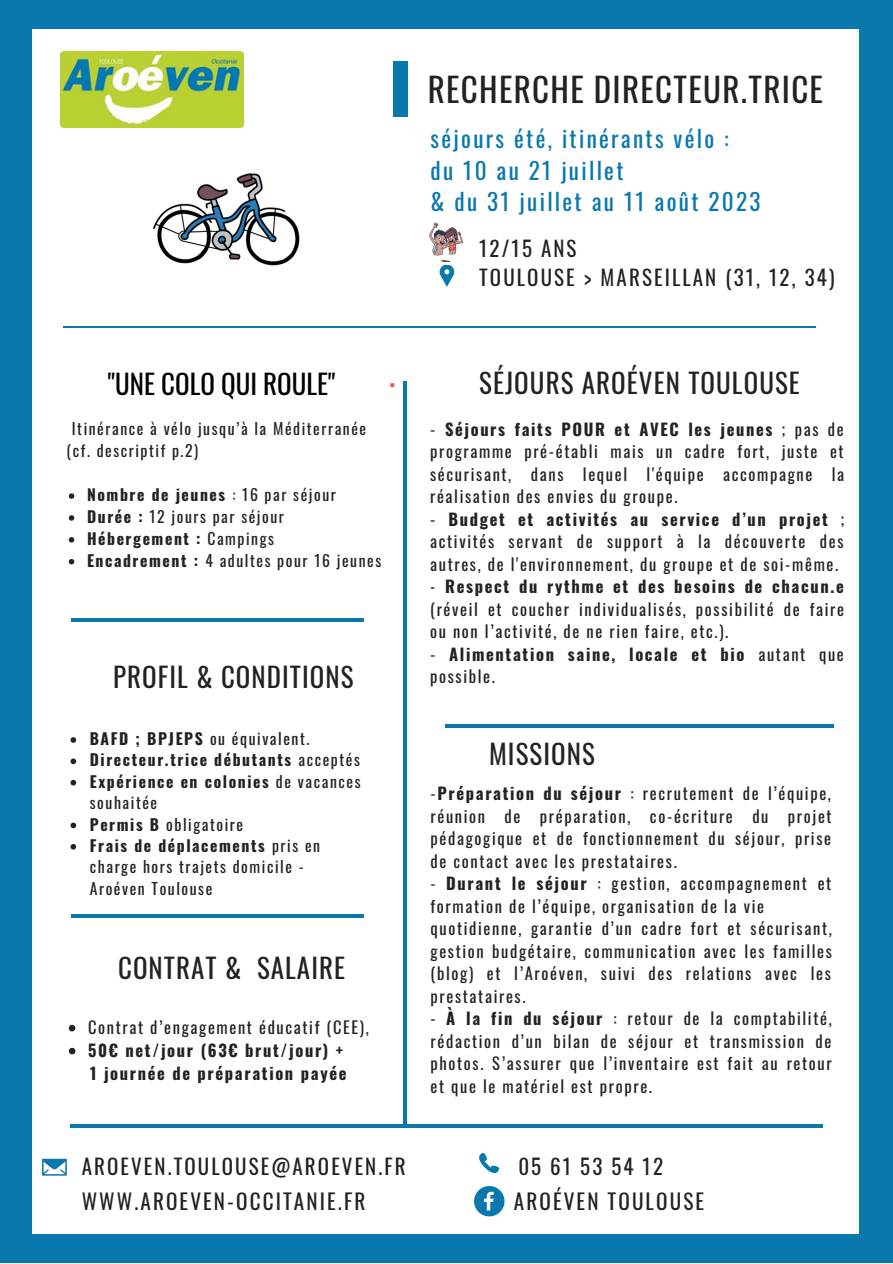
<style>
.page{position:relative;width:893px;height:1264px;background:#fff}
.page>*{position:absolute;margin:0;border:0;box-sizing:border-box;transform-origin:0 0}
.t1{font:33px "Oswald";letter-spacing:.04em;color:#222}
.t2{font:27px "Oswald";letter-spacing:.04em;color:#222}
.t3{font:27px "Oswald";color:#000}
.t4{font:700 24.15px "Oswald";color:#ee495d}
.t5{font:23.1px/31.5px "Oswald";letter-spacing:.1em;color:#0978ad}
.t6{font:21.15px "Oswald";letter-spacing:.1em;color:#222}
.t7{font:21px/28.5px "Oswald";letter-spacing:.1em;color:#222}
.t8{font:16.5px/22.5px "Oswald";letter-spacing:.1em;color:#222;text-align:justify}
.t9{font:700 16.5px/22.5px "Oswald";letter-spacing:.1em;color:#222}
.t10{font:15.75px/21.3px "Oswald";letter-spacing:.1em;color:#222}
.s1{font-weight:700}
.s2{font-weight:400}
</style>
<div class="page">
<div style="left:0;top:0;width:892px;height:1262px;background:#0978ad"></div>
<div style="left:32px;top:29px;width:826px;height:1204px;background:#fff"></div>
<svg style="left:42px;top:1158px;width:25px;height:17px"></svg>
<svg style="left:479px;top:1152px;width:20px;height:20px"></svg>
<svg style="left:439px;top:265px;width:15px;height:22px"></svg>
<svg style="left:474px;top:1186px;width:30px;height:30px"></svg>
<div style="left:393px;top:62px;width:14px;height:55px;background:#0978ad"></div>
<hr style="left:63px;top:326px;width:752px;height:1px;background:#0978ad">
<hr style="left:70px;top:1124px;width:752px;height:3px;background:#0978ad">
<hr style="left:403px;top:381px;width:4px;height:743px;background:#0978ad">
<hr style="left:71px;top:618px;width:292px;height:4px;background:#0978ad">
<hr style="left:71px;top:914px;width:292px;height:3px;background:#0978ad">
<hr style="left:445px;top:724px;width:388px;height:3px;background:#0978ad">
<img style="left:60px;top:52px;width:183px;height:75px">
<img style="left:429px;top:222px;width:35px;height:41px">
<img style="left:152px;top:173px;width:148px;height:93px">
<svg style="left:70px;top:737px;width:6px;height:5px"></svg>
<svg style="left:70px;top:758px;width:6px;height:6px"></svg>
<svg style="left:70px;top:780px;width:6px;height:5px"></svg>
<svg style="left:70px;top:822px;width:6px;height:6px"></svg>
<svg style="left:70px;top:844px;width:6px;height:5px"></svg>
<svg style="left:69px;top:1024px;width:6px;height:7px"></svg>
<svg style="left:69px;top:1047px;width:6px;height:7px"></svg>
<svg style="left:69px;top:493px;width:5px;height:6px"></svg>
<svg style="left:69px;top:515px;width:5px;height:5px"></svg>
<svg style="left:69px;top:537px;width:5px;height:5px"></svg>
<svg style="left:69px;top:559px;width:5px;height:5px"></svg>
<h1 class="t1" style="left:427px;top:64px;width:397px">RECHERCHE DIRECTEUR.TRICE</h1>
<h3 class="t5" style="left:430px;top:122px;width:331px">séjours été, itinérants vélo :<br>du 10 au 21 juillet<br>&amp; du 31 juillet au 11 août 2023</h3>
<h2 class="t3" style="left:108px;top:362px;width:229px">"UNE COLO QUI ROULE"</h2>
<p class="t10" style="left:67px;top:417px;width:301px;line-height:21.9px;text-indent:5px">Itinérance à vélo jusqu’à la Méditerranée (cf. descriptif p.2)</p>
<h3 class="t4" style="left:389px;top:358px;width:7px">.</h3>
<p class="t10" style="left:87px;top:483px;width:295px;line-height:21.9px"><span class="s1">Nombre de jeunes</span> : 16 par séjour<br><span class="s1">Durée :</span> 12 jours par séjour<br><span class="s1">Hébergement :</span> Campings<br><span class="s1">Encadrement :</span> 4 adultes pour 16 jeunes</p>
<h2 class="t2" style="left:113px;top:656px;width:242px">PROFIL &amp; CONDITIONS</h2>
<p class="t10" style="left:90px;top:727px;width:272px"><span class="s1">BAFD ; BPJEPS</span> ou équivalent.<br><span class="s1">Directeur.trice débutants</span> acceptés<br><span class="s1">Expérience en colonies</span> de vacances souhaitée<br><span class="s1">Permis B</span> obligatoire<br><span class="s1">Frais de déplacements</span> pris en charge hors trajets domicile -<br>Aroéven Toulouse</p>
<h2 class="t2" style="left:118px;top:946px;width:228px">CONTRAT &amp; SALAIRE</h2>
<p class="t8" style="left:88px;top:1014px;width:282px">Contrat d’engagement éducatif (CEE),</p>
<p class="t9" style="left:88px;top:1037px;width:260px;line-height:23px">50€ net/jour (63€ brut/jour) +<br>1 journée de préparation payée</p>
<p class="t7" style="left:479px;top:233px;width:357px">12/15 ANS<br>TOULOUSE &gt; MARSEILLAN (31, 12, 34)</p>
<h2 class="t2" style="left:479px;top:361px;width:322px">SÉJOURS AROÉVEN TOULOUSE</h2>
<p class="t8" style="left:430px;top:417px;width:415px">- <span class="s1">Séjours faits POUR et AVEC les jeunes</span> ; pas de programme pré-établi mais un cadre fort, juste et sécurisant, dans lequel l'équipe accompagne la réalisation des envies du groupe.</p>
<p class="t8" style="left:430px;top:507px;width:415px">- <span class="s1">Budget et activités au service d’un projet</span> ; activités servant de support à la découverte des autres, de l'environnement, du groupe et de soi-même.</p>
<p class="t8" style="left:430px;top:574px;width:415px">- <span class="s1">Respect du rythme et des besoins de chacun.e </span>(réveil et coucher individualisés, possibilité de faire ou non l’activité, de ne rien faire, etc.).</p>
<p class="t9" style="left:430px;top:642px;width:415px"><span class="s2">-</span> Alimentation saine, locale et bio <span class="s2">autant que possible.</span></p>
<h2 class="t2" style="left:489px;top:733px;width:107px">MISSIONS</h2>
<p class="t8" style="left:430px;top:781px;width:402px">-<span class="s1">Préparation du séjour</span> : recrutement de l’équipe, réunion de préparation, co-écriture du projet pédagogique et de fonctionnement du séjour, prise de contact avec les prestataires.</p>
<p class="t8" style="left:430px;top:871px;width:403px;text-align:left">- <span class="s1">Durant le séjour</span> : gestion, accompagnement et formation de l’équipe, organisation de la vie quotidienne, garantie d’un cadre fort et sécurisant, gestion budgétaire, communication avec les familles (blog) et l’Aroéven, suivi des relations avec les prestataires.</p>
<p class="t8" style="left:430px;top:1006px;width:403px">- <span class="s1">À la fin du séjour</span> : retour de la comptabilité, rédaction d’un bilan de séjour et transmission de photos. S’assurer que l’inventaire est fait au retour et que le matériel est propre.</p>
<p class="t7" style="left:82px;top:1151px;width:325px">AROEVEN.TOULOUSE@AROEVEN.FR</p>
<p class="t7" style="left:518px;top:1151px;width:146px">05 61 53 54 12</p>
<p class="t6" style="left:82px;top:1185px;width:285px">WWW.AROEVEN-OCCITANIE.FR</p>
<p class="t6" style="left:514px;top:1185px;width:192px">AROÉVEN TOULOUSE</p>
</div>
